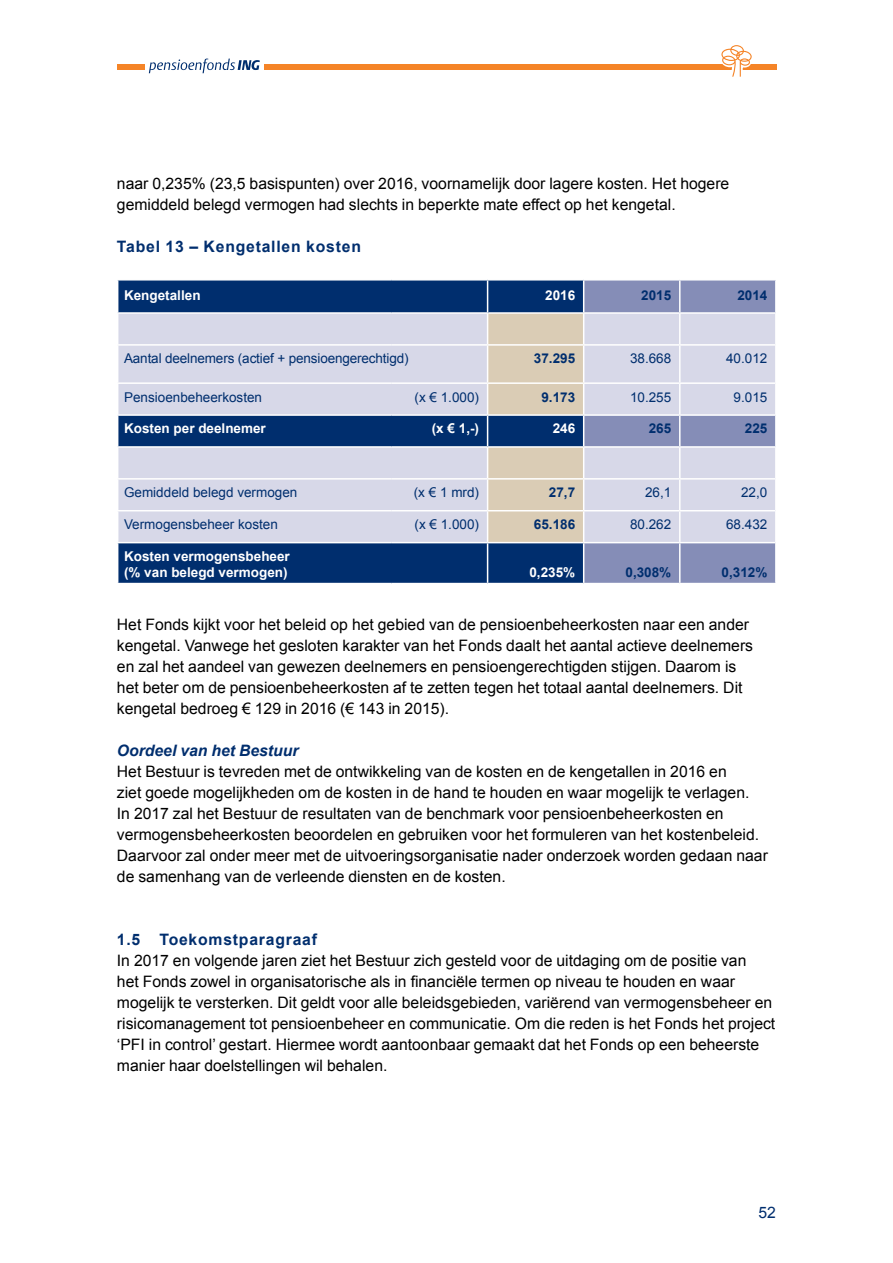
<style>
.page{position:relative;width:893px;height:1263px;background:#fff}
.page>*{position:absolute;margin:0;border:0;box-sizing:border-box;transform-origin:0 0}
.t1{font:15.75px/21px "Arial";color:#000}
.t2{font:700 15.75px "Arial";letter-spacing:.05em;color:#002e6e}
.t3{font:italic 700 15.75px "Arial";color:#002e6e}
.t4{font:15.75px "Arial";color:#002e6e}
.t5{font:13.5px "Arial";color:#002e6e}
.t6{font:700 13.5px/16.2px "Arial";color:#fff}
.t7{font:700 13.5px "Arial";color:#002e6e}
</style>
<div class="page">
<div style="left:117px;top:64px;width:659px;height:6px;background:#f58427"></div>
<div style="left:146px;top:56px;width:118px;height:22px;background:#fff"></div>
<svg style="left:721px;top:45px;width:31px;height:32px"></svg>
<svg style="left:149px;top:59px;width:111px;height:14px"></svg>
<div style="left:118px;top:281px;width:465px;height:302px;background:#002e6e"></div>
<div style="left:584px;top:281px;width:191px;height:302px;background:#858db7"></div>
<svg style="left:118px;top:314px;width:657px;height:228px;fill:#d7d8e8"></svg>
<svg style="left:488px;top:314px;width:95px;height:228px"></svg>
<hr style="left:487px;top:281px;width:1px;height:31px;background:#fff">
<hr style="left:679px;top:281px;width:1px;height:31px;background:#fff">
<hr style="left:391px;top:382px;width:97px;height:2px;background:#fff">
<hr style="left:391px;top:414px;width:97px;height:2px;background:#fff">
<hr style="left:391px;top:446px;width:97px;height:2px;background:#fff">
<hr style="left:391px;top:478px;width:97px;height:2px;background:#fff">
<hr style="left:391px;top:510px;width:97px;height:1px;background:#fff">
<hr style="left:391px;top:542px;width:97px;height:1px;background:#fff">
<hr style="left:117px;top:382px;width:274px;height:2px;background:#fff">
<hr style="left:117px;top:414px;width:274px;height:2px;background:#fff">
<hr style="left:117px;top:446px;width:274px;height:2px;background:#fff">
<hr style="left:117px;top:478px;width:274px;height:2px;background:#fff">
<hr style="left:117px;top:510px;width:274px;height:1px;background:#fff">
<hr style="left:117px;top:542px;width:274px;height:1px;background:#fff">
<hr style="left:487px;top:346px;width:1px;height:36px;background:#fff">
<hr style="left:487px;top:384px;width:1px;height:30px;background:#fff">
<hr style="left:487px;top:416px;width:1px;height:30px;background:#fff">
<hr style="left:487px;top:448px;width:1px;height:30px;background:#fff">
<hr style="left:487px;top:480px;width:1px;height:30px;background:#fff">
<hr style="left:487px;top:511px;width:1px;height:31px;background:#fff">
<hr style="left:487px;top:543px;width:1px;height:40px;background:#fff">
<hr style="left:488px;top:312px;width:95px;height:2px;background:#fff">
<hr style="left:488px;top:344px;width:96px;height:2px;background:#fff">
<hr style="left:488px;top:382px;width:96px;height:2px;background:#fff">
<hr style="left:488px;top:414px;width:96px;height:2px;background:#fff">
<hr style="left:488px;top:446px;width:96px;height:2px;background:#fff">
<hr style="left:488px;top:478px;width:96px;height:2px;background:#fff">
<hr style="left:488px;top:510px;width:96px;height:1px;background:#fff">
<hr style="left:488px;top:542px;width:96px;height:1px;background:#fff">
<hr style="left:117px;top:312px;width:274px;height:2px;background:#fff">
<hr style="left:117px;top:344px;width:274px;height:2px;background:#fff">
<hr style="left:391px;top:312px;width:97px;height:2px;background:#fff">
<hr style="left:487px;top:314px;width:1px;height:30px;background:#fff">
<hr style="left:391px;top:344px;width:97px;height:2px;background:#fff">
<hr style="left:583px;top:314px;width:1px;height:30px;background:#fff">
<hr style="left:583px;top:346px;width:1px;height:36px;background:#fff">
<hr style="left:583px;top:384px;width:1px;height:30px;background:#fff">
<hr style="left:583px;top:416px;width:1px;height:30px;background:#fff">
<hr style="left:583px;top:448px;width:1px;height:30px;background:#fff">
<hr style="left:583px;top:480px;width:1px;height:30px;background:#fff">
<hr style="left:583px;top:511px;width:1px;height:31px;background:#fff">
<hr style="left:583px;top:312px;width:97px;height:2px;background:#fff">
<hr style="left:680px;top:312px;width:97px;height:2px;background:#fff">
<hr style="left:679px;top:314px;width:1px;height:30px;background:#fff">
<hr style="left:679px;top:346px;width:1px;height:36px;background:#fff">
<hr style="left:679px;top:384px;width:1px;height:30px;background:#fff">
<hr style="left:679px;top:416px;width:1px;height:30px;background:#fff">
<hr style="left:679px;top:448px;width:1px;height:30px;background:#fff">
<hr style="left:679px;top:480px;width:1px;height:30px;background:#fff">
<hr style="left:679px;top:511px;width:1px;height:31px;background:#fff">
<hr style="left:679px;top:543px;width:1px;height:40px;background:#fff">
<hr style="left:584px;top:344px;width:96px;height:2px;background:#fff">
<hr style="left:680px;top:344px;width:95px;height:2px;background:#fff">
<hr style="left:584px;top:382px;width:96px;height:2px;background:#fff">
<hr style="left:680px;top:382px;width:95px;height:2px;background:#fff">
<hr style="left:584px;top:414px;width:96px;height:2px;background:#fff">
<hr style="left:680px;top:414px;width:95px;height:2px;background:#fff">
<hr style="left:584px;top:446px;width:96px;height:2px;background:#fff">
<hr style="left:680px;top:446px;width:95px;height:2px;background:#fff">
<hr style="left:584px;top:478px;width:96px;height:2px;background:#fff">
<hr style="left:680px;top:478px;width:95px;height:2px;background:#fff">
<hr style="left:584px;top:510px;width:96px;height:1px;background:#fff">
<hr style="left:680px;top:510px;width:95px;height:1px;background:#fff">
<hr style="left:584px;top:542px;width:96px;height:1px;background:#fff">
<hr style="left:680px;top:542px;width:95px;height:1px;background:#fff">
<p class="t1" style="left:117px;top:173px;width:614px">naar 0,235% (23,5 basispunten) over 2016, voornamelijk door lagere kosten. Het hogere gemiddeld belegd vermogen had slechts in beperkte mate effect op het kengetal.</p>
<p class="t2" style="left:117px;top:236px;width:246px">Tabel 13 – Kengetallen kosten</p>
<p class="t6" style="left:124px;top:288px;width:78px">Kengetallen</p>
<p class="t6" style="left:545px;top:288px;width:32px">2016</p>
<p class="t7" style="left:641px;top:286px;width:32px">2015</p>
<p class="t7" style="left:737px;top:286px;width:32px">2014</p>
<p class="t5" style="left:124px;top:350px;width:286px">Aantal deelnemers (actief + pensioengerechtigd)</p>
<p class="t7" style="left:534px;top:349px;width:43px">37.295</p>
<p class="t5" style="left:630px;top:350px;width:43px">38.668</p>
<p class="t5" style="left:726px;top:350px;width:43px">40.012</p>
<p class="t5" style="left:124px;top:388px;width:140px">Pensioenbeheerkosten</p>
<p class="t5" style="left:415px;top:388px;width:66px">(x € 1.000)</p>
<p class="t7" style="left:541px;top:388px;width:35px">9.173</p>
<p class="t5" style="left:630px;top:388px;width:43px">10.255</p>
<p class="t5" style="left:734px;top:388px;width:35px">9.015</p>
<p class="t6" style="left:124px;top:421px;width:143px">Kosten per deelnemer</p>
<p class="t6" style="left:432px;top:421px;width:49px">(x € 1,-)</p>
<p class="t6" style="left:553px;top:421px;width:24px">246</p>
<p class="t7" style="left:649px;top:420px;width:24px">265</p>
<p class="t7" style="left:745px;top:420px;width:24px">225</p>
<p class="t5" style="left:124px;top:484px;width:175px">Gemiddeld belegd vermogen</p>
<p class="t5" style="left:414px;top:484px;width:67px">(x € 1 mrd)</p>
<p class="t7" style="left:549px;top:483px;width:28px">27,7</p>
<p class="t5" style="left:645px;top:484px;width:28px">26,1</p>
<p class="t5" style="left:741px;top:484px;width:28px">22,0</p>
<p class="t5" style="left:124px;top:515px;width:155px">Vermogensbeheer kosten</p>
<p class="t5" style="left:415px;top:515px;width:66px">(x € 1.000)</p>
<p class="t7" style="left:534px;top:515px;width:43px">65.186</p>
<p class="t5" style="left:630px;top:515px;width:43px">80.262</p>
<p class="t5" style="left:726px;top:515px;width:43px">68.432</p>
<p class="t6" style="left:124px;top:548px;width:167px">Kosten vermogensbeheer (% van belegd vermogen)</p>
<p class="t6" style="left:529px;top:565px;width:47px">0,235%</p>
<p class="t7" style="left:625px;top:563px;width:47px">0,308%</p>
<p class="t7" style="left:722px;top:563px;width:47px">0,312%</p>
<p class="t1" style="left:117px;top:614px;width:638px">Het Fonds kijkt voor het beleid op het gebied van de pensioenbeheerkosten naar een ander kengetal. Vanwege het gesloten karakter van het Fonds daalt het aantal actieve deelnemers en zal het aandeel van gewezen deelnemers en pensioengerechtigden stijgen. Daarom is het beter om de pensioenbeheerkosten af te zetten tegen het totaal aantal deelnemers. Dit kengetal bedroeg € 129 in 2016 (€ 143 in 2015).</p>
<p class="t3" style="left:117px;top:740px;width:183px">Oordeel van het Bestuur</p>
<p class="t1" style="left:117px;top:761px;width:652px">Het Bestuur is tevreden met de ontwikkeling van de kosten en de kengetallen in 2016 en<br>ziet goede mogelijkheden om de kosten in de hand te houden en waar mogelijk te verlagen.<br>In 2017 zal het Bestuur de resultaten van de benchmark voor pensioenbeheerkosten en vermogensbeheerkosten beoordelen en gebruiken voor het formuleren van het kostenbeleid.<br>Daarvoor zal onder meer met de uitvoeringsorganisatie nader onderzoek worden gedaan naar de samenhang van de verleende diensten en de kosten.</p>
<p class="t2" style="left:117px;top:929px;width:202px">1.5 Toekomstparagraaf</p>
<p class="t1" style="left:117px;top:950px;width:660px">In 2017 en volgende jaren ziet het Bestuur zich gesteld voor de uitdaging om de positie van<br>het Fonds zowel in organisatorische als in financiële termen op niveau te houden en waar mogelijk te versterken. Dit geldt voor alle beleidsgebieden, variërend van vermogensbeheer en risicomanagement tot pensioenbeheer en communicatie. Om die reden is het Fonds het project ‘PFI in control’ gestart. Hiermee wordt aantoonbaar gemaakt dat het Fonds op een beheerste manier haar doelstellingen wil behalen.</p>
<p class="t4" style="left:758px;top:1202px;width:19px">52</p>
</div>
